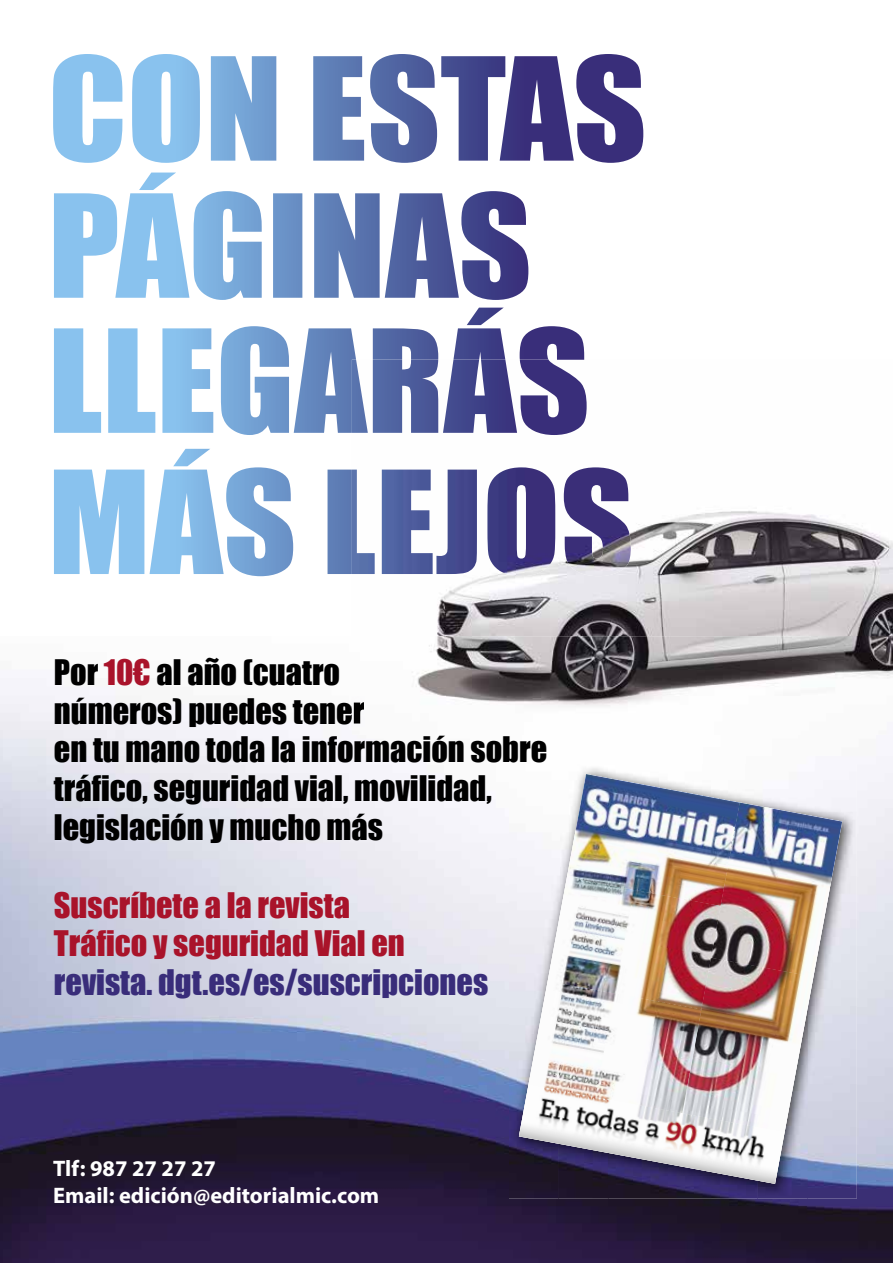
<style>
.page{position:relative;width:893px;height:1263px;background:#fff}
.page>*{position:absolute;margin:0;border:0;box-sizing:border-box;transform-origin:0 0}
.t1{font:32.4px/38.8px "Impact";color:#000}
.t2{font:32.4px/38.8px "Impact";color:#a9132a}
.t3{font:32.4px "Impact";color:#392d7a}
.t4{font:700 22.5px/27px "Myriad Pro";color:#fff}
.s1{color:#a9132a}
</style>
<div class="page">
<img style="left:0;top:678px;width:893px;height:585px">
<svg style="left:54px;top:449px;width:298px;height:127px"></svg>
<svg style="left:54px;top:308px;width:530px;height:127px"></svg>
<svg style="left:54px;top:173px;width:474px;height:127px"></svg>
<svg style="left:53px;top:54px;width:590px;height:109px"></svg>
<img style="left:509px;top:764px;width:99px;height:193px">
<img style="left:608px;top:764px;width:249px;height:48px">
<img style="left:842px;top:812px;width:15px;height:48px">
<img style="left:808px;top:860px;width:49px;height:338px">
<img style="left:509px;top:957px;width:49px;height:241px">
<img style="left:758px;top:1184px;width:50px;height:14px">
<img style="left:558px;top:1184px;width:50px;height:14px">
<img style="left:608px;top:1184px;width:150px;height:14px">
<svg style="left:519px;top:774px;width:323px;height:410px"></svg>
<img style="left:567px;top:774px;width:173px;height:103px">
<img style="left:711px;top:802px;width:131px;height:175px">
<img style="left:548px;top:877px;width:173px;height:104px">
<img style="left:682px;top:958px;width:131px;height:174px">
<img style="left:528px;top:981px;width:173px;height:103px">
<img style="left:519px;top:1084px;width:266px;height:100px">
<img style="left:352px;top:511px;width:541px;height:223px">
<img style="left:352px;top:467px;width:279px;height:109px">
<img style="left:352px;top:360px;width:235px;height:75px">
<img style="left:352px;top:697px;width:12px;height:29px">
<p class="t1" style="left:54px;top:652px;width:495px">Por <span class="s1">10€</span> al año (cuatro<br>números) puedes tener<br>en tu mano toda la información sobre tráfico, seguridad vial, movilidad, legislación y mucho más</p>
<p class="t2" style="left:54px;top:885px;width:352px">Suscríbete a la revista<br>Tráfico y seguridad Vial en</p>
<p class="t3" style="left:54px;top:957px;width:436px">revista. dgt.es/es/suscripciones</p>
<p class="t4" style="left:53px;top:1154px;width:328px">Tlf: 987 27 27 27<br>Email: edición@editorialmic.com</p>
</div>
